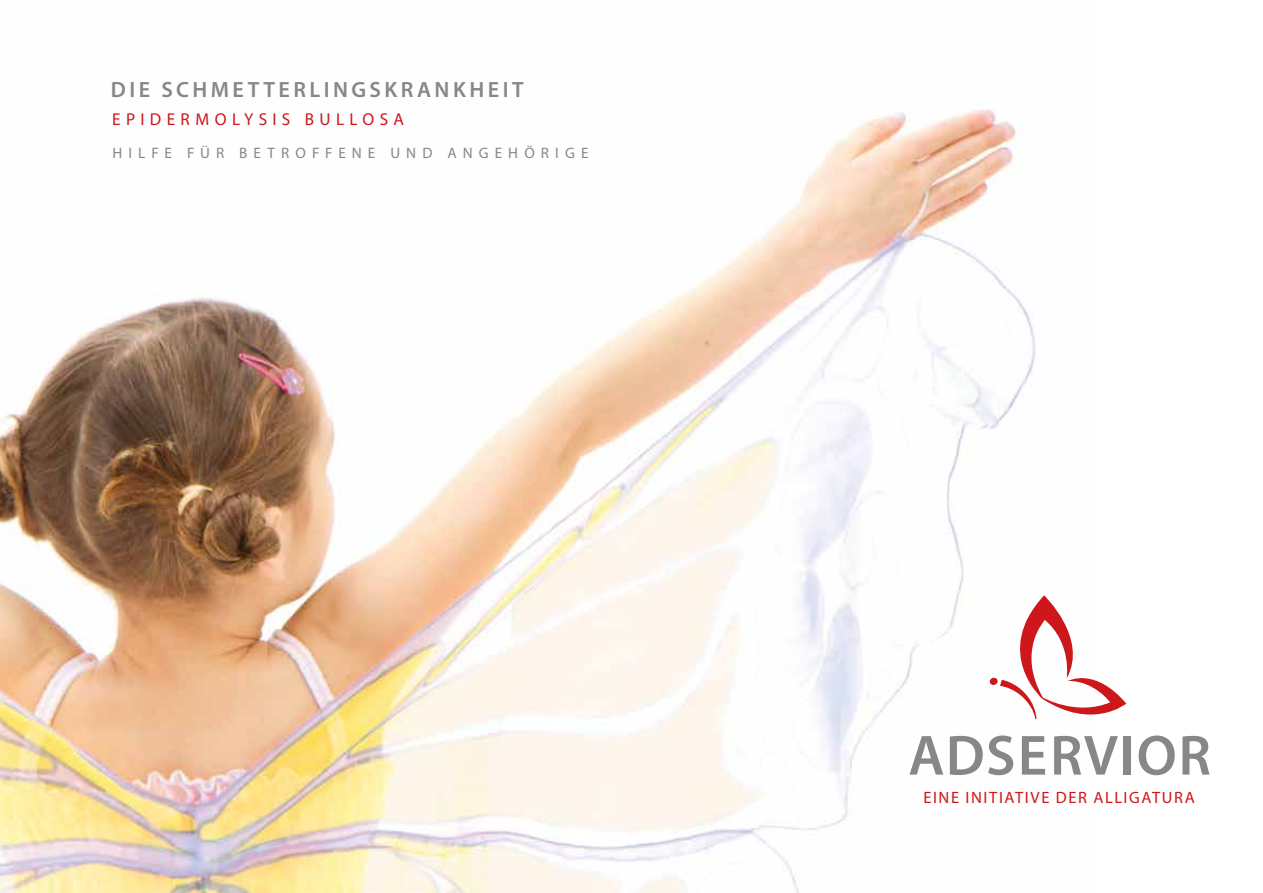
<style>
.page{position:relative;width:1263px;height:893px;background:#fff}
.page>*{position:absolute;margin:0;border:0;box-sizing:border-box;transform-origin:0 0}
.t1{font:600 57px "Myriad Pro";letter-spacing:.03em;color:#878787}
.t2{font:600 22.2px "Myriad Pro";letter-spacing:.16em;color:#878787}
.t3{font:17.25px "Myriad Pro";letter-spacing:.31em;color:#cd171a}
.t4{font:16.5px "Myriad Pro";letter-spacing:.1em;color:#cd171a}
.t5{font:15.15px "Myriad Pro";letter-spacing:.405em;color:#878787}
</style>
<div class="page">
<img style="left:0;top:110px;width:1036px;height:783px">
<svg style="left:991px;top:595px;width:135px;height:136px"></svg>
<div style="left:989px;top:678px;width:9px;height:7px;background:#cd171a;border-radius:4px"></div>
<h2 class="t2" style="left:111px;top:76px;width:414px">DIE SCHMETTERLINGSKRANKHEIT</h2>
<p class="t3" style="left:112px;top:110px;width:293px">EPIDERMOLYSIS BULLOSA</p>
<p class="t5" style="left:112px;top:144px;width:477px">HILFE FÜR BETROFFENE UND ANGEHÖRIGE</p>
<h1 class="t1" style="left:908px;top:719px;width:304px">ADSERVIOR</h1>
<p class="t4" style="left:923px;top:788px;width:273px">EINE INITIATIVE DER ALLIGATURA</p>
</div>
